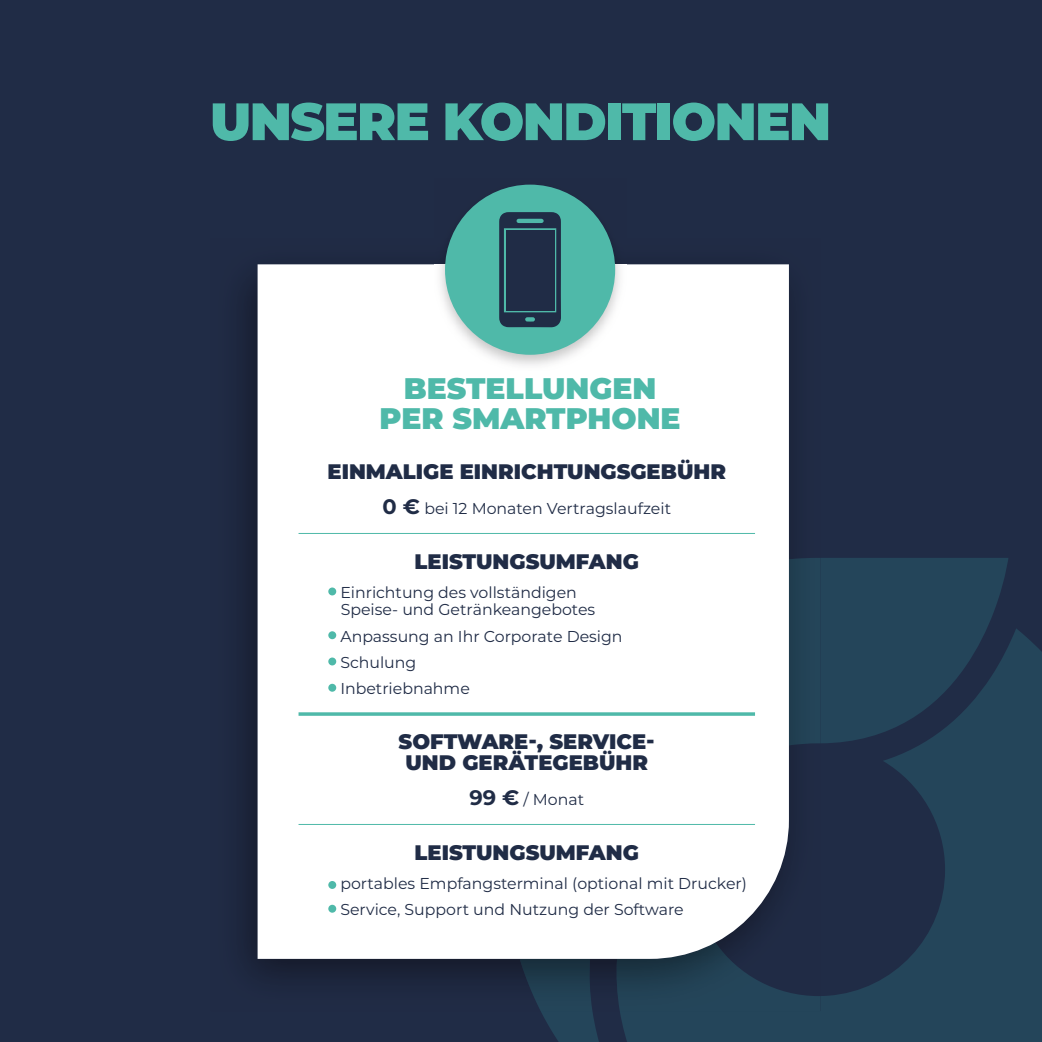
<style>
.page{position:relative;width:1042px;height:1042px;background:#202c46}
.page>*{position:absolute;margin:0;border:0;box-sizing:border-box;transform-origin:0 0}
.t1{font:900 52.5px "Montserrat";letter-spacing:-.03em;color:#4fb9a9}
.t2{font:900 29.75px/29.8px "Montserrat";color:#4fb9a9;text-align:center}
.t3{font:900 21px/21px "Montserrat";color:#202c46;text-align:center}
.t4{font:15.75px/26.2px "Montserrat";color:#202c46}
.s1{font-weight:700;font-size:21px}
</style>
<div class="page">
<div style="left:1008px;top:629px;width:34px;height:413px;background:#24455a"></div>
<svg style="left:541px;top:558px;width:467px;height:484px;fill:#24455a"></svg>
<img style="left:245px;top:264px;width:13px;height:33px">
<div style="left:243px;top:297px;width:28px;height:680px;background:#1a2237"></div>
<img style="left:520px;top:558px;width:300px;height:453px">
<div style="left:258px;top:264px;width:531px;height:695px;background:#fff"></div>
<img style="left:434px;top:184px;width:192px;height:187px">
<div style="left:445px;top:185px;width:170px;height:170px;background:#4fb9a9;border-radius:50%"></div>
<svg style="left:499px;top:212px;width:62px;height:115px"></svg>
<div style="left:506px;top:230px;width:48px;height:81px;background:#202c46"></div>
<hr style="left:298px;top:824px;width:457px;height:1px;background:#4fb9a9">
<hr style="left:298px;top:533px;width:457px;height:1px;background:#4fb9a9">
<svg style="left:298px;top:712px;width:457px;height:4px;background:#64c1b3"></svg>
<div style="left:328px;top:587px;width:8px;height:8px;background:#4fb9a9;border-radius:50%"></div>
<div style="left:328px;top:631px;width:8px;height:8px;background:#4fb9a9;border-radius:50%"></div>
<div style="left:328px;top:657px;width:8px;height:8px;background:#4fb9a9;border-radius:50%"></div>
<div style="left:328px;top:684px;width:8px;height:8px;background:#4fb9a9;border-radius:50%"></div>
<div style="left:328px;top:881px;width:8px;height:8px;background:#4fb9a9;border-radius:50%"></div>
<div style="left:328px;top:905px;width:8px;height:7px;background:#4fb9a9;border-radius:50%"></div>
<h1 class="t1" style="left:210px;top:82px;width:622px">UNSERE KONDITIONEN</h1>
<h2 class="t2" style="left:379px;top:372px;width:303px">BESTELLUNGEN<br>PER SMARTPHONE</h2>
<h3 class="t3" style="left:327px;top:460px;width:400px">EINMALIGE EINRICHTUNGSGEBÜHR</h3>
<p class="t4" style="left:382px;top:494px;width:290px"><span class="s1">0 €</span> bei 12 Monaten Vertragslaufzeit</p>
<h3 class="t3" style="left:415px;top:549px;width:226px">LEISTUNGSUMFANG</h3>
<p class="t4" style="left:340px;top:583px;width:256px;line-height:17.5px">Einrichtung des vollständigen<br>Speise- und Getränkeangebotes</p>
<p class="t4" style="left:340px;top:622px;width:284px">Anpassung an Ihr Corporate Design<br>Schulung<br>Inbetriebnahme</p>
<h3 class="t3" style="left:399px;top:730px;width:258px">SOFTWARE-, SERVICE-<br>UND GERÄTEGEBÜHR</h3>
<p class="t4" style="left:469px;top:785px;width:116px"><span class="s1">99 €</span> / Monat</p>
<h3 class="t3" style="left:415px;top:840px;width:226px">LEISTUNGSUMFANG</h3>
<p class="t4" style="left:340px;top:869px;width:408px">portables Empfangsterminal (optional mit Drucker)<br>Service, Support und Nutzung der Software</p>
</div>
